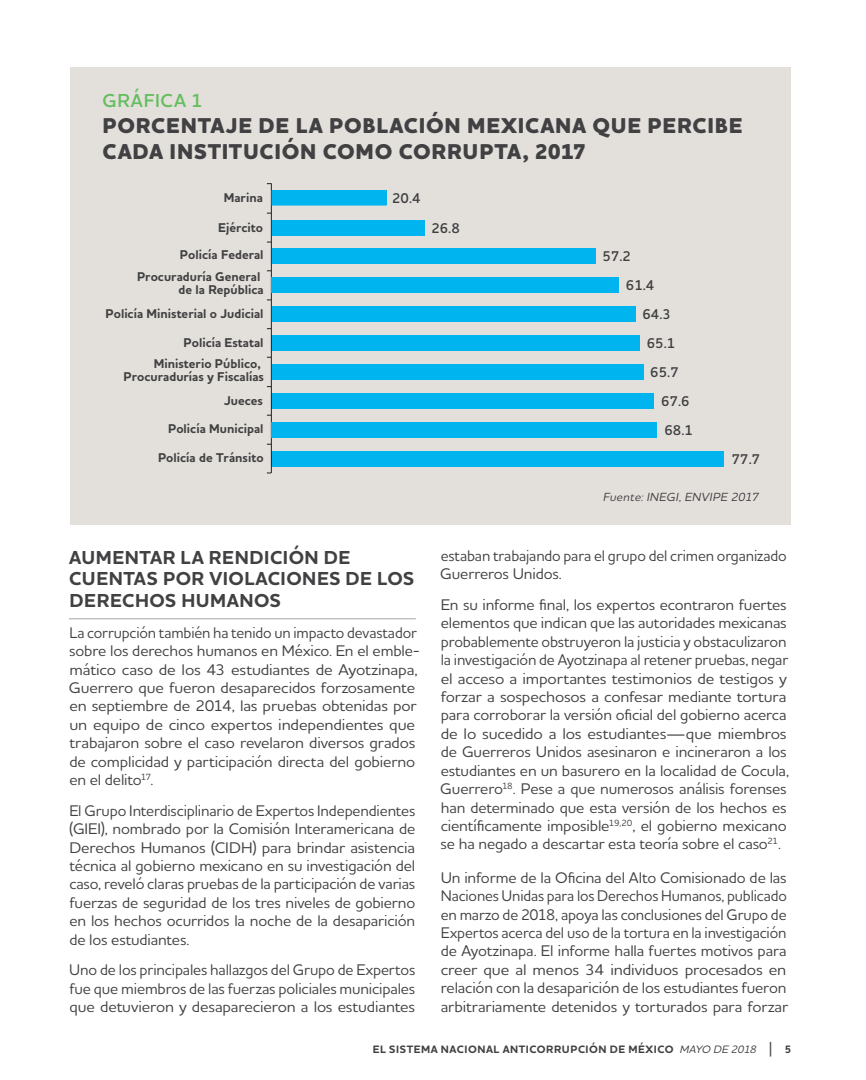
<style>
.page{position:relative;width:866px;height:1080px;background:#fff}
.page>*{position:absolute;margin:0;border:0;box-sizing:border-box;transform-origin:0 0}
.t1{font:800 21.75px/26.2px "Houschka Alt Pro";letter-spacing:.03em;color:#414042}
.t2{font:700 19.05px/21.8px "Houschka Alt Pro";letter-spacing:.025em;color:#414042}
.t3{font:600 19.05px "Houschka Alt Pro";letter-spacing:.04em;color:#64bd5f}
.t4{font:500 15.75px/18.5px "Houschka Alt Pro";letter-spacing:-.01em;color:#414042;text-align:justify}
.t5{font:500 15.75px/18.5px "Houschka Alt Pro";letter-spacing:-.01em;color:#414042;scale:.96 1}
.t6{font:600 14.4px "Houschka Alt Pro";color:#404041}
.t7{font:700 12.9px/12.9px "Houschka Alt Pro";color:#404041;text-align:right}
.t8{font:italic 500 12px "Houschka Alt Pro";color:#414042}
.t9{font:700 10.95px "Houschka Alt Pro";letter-spacing:.05em;color:#414042}
.s1{font-weight:500;font-style:italic}
.s2{font-weight:500;font-size:16.35px}
</style>
<div class="page">
<div style="left:70px;top:67px;width:720px;height:458px;background:#e3e0dc"></div>
<hr style="left:69px;top:618px;width:346px;height:1px;background:#bbbdbf">
<div style="left:271px;top:335px;width:368px;height:16px;background:#00b5ef"></div>
<div style="left:271px;top:364px;width:372px;height:16px;background:#00b5ef"></div>
<div style="left:271px;top:394px;width:383px;height:15px;background:#00b5ef"></div>
<div style="left:271px;top:451px;width:453px;height:15px;background:#00b5ef"></div>
<hr style="left:271px;top:183px;width:1px;height:290px;background:#221f1f">
<div style="left:271px;top:220px;width:153px;height:15px;background:#00b5ef"></div>
<div style="left:271px;top:248px;width:324px;height:16px;background:#00b5ef"></div>
<div style="left:271px;top:278px;width:347px;height:15px;background:#00b5ef"></div>
<div style="left:271px;top:307px;width:364px;height:15px;background:#00b5ef"></div>
<div style="left:272px;top:191px;width:114px;height:14px;background:#00b5ef"></div>
<div style="left:271px;top:422px;width:386px;height:15px;background:#00b5ef"></div>
<p class="t3" style="left:102px;top:88px;width:102px">GRÁFICA 1</p>
<h1 class="t1" style="left:102px;top:112px;width:641px">PORCENTAJE DE LA POBLACIÓN MEXICANA QUE PERCIBE<br>CADA INSTITUCIÓN COMO CORRUPTA, 2017</h1>
<p class="t7" style="left:224px;top:192px;width:41px">Marina</p>
<p class="t7" style="left:218px;top:222px;width:46px">Ejército</p>
<p class="t7" style="left:180px;top:249px;width:85px">Policía Federal</p>
<p class="t7" style="left:137px;top:272px;width:128px">Procuraduría General de la República</p>
<p class="t7" style="left:105px;top:309px;width:159px">Policía Ministerial o Judicial</p>
<p class="t7" style="left:183px;top:337px;width:81px">Policía Estatal</p>
<p class="t7" style="left:124px;top:359px;width:142px">Ministerio Público,<br>Procuradurías y Fiscalías</p>
<p class="t7" style="left:224px;top:395px;width:40px">Jueces</p>
<p class="t7" style="left:168px;top:423px;width:97px">Policía Municipal</p>
<p class="t7" style="left:158px;top:452px;width:107px">Policía de Tránsito</p>
<p class="t6" style="left:392px;top:189px;width:30px">20.4</p>
<p class="t6" style="left:431px;top:220px;width:30px">26.8</p>
<p class="t6" style="left:602px;top:247px;width:30px">57.2</p>
<p class="t6" style="left:625px;top:277px;width:30px">61.4</p>
<p class="t6" style="left:642px;top:306px;width:30px">64.3</p>
<p class="t6" style="left:646px;top:335px;width:30px">65.1</p>
<p class="t6" style="left:650px;top:364px;width:30px">65.7</p>
<p class="t6" style="left:661px;top:393px;width:30px">67.6</p>
<p class="t6" style="left:664px;top:421px;width:30px">68.1</p>
<p class="t6" style="left:731px;top:450px;width:30px">77.7</p>
<p class="t8" style="left:602px;top:489px;width:160px">Fuente: INEGI, ENVIPE 2017</p>
<p class="t2" style="left:69px;top:546px;width:346px">AUMENTAR LA RENDICIÓN DE<br>CUENTAS POR VIOLACIONES DE LOS<br>DERECHOS HUMANOS</p>
<p class="t5" style="left:69px;top:623px;width:367px">La corrupción también ha tenido un impacto devastador sobre los derechos humanos en México. En el emble&shy;mático caso de los 43 estudiantes de Ayotzinapa, Guerrero que fueron desaparecidos forzosamente en septiembre de 2014, las pruebas obtenidas por un equipo de cinco expertos independientes que trabajaron sobre el caso revelaron diversos grados de complicidad y participación directa del gobierno en el delito<sup>17</sup>.</p>
<p class="t4" style="left:69px;top:801px;width:347px">El Grupo Interdisciplinario de Expertos Independientes (GIEI), nombrado por la Comisión Interamericana de Derechos Humanos (CIDH) para brindar asistencia técnica al gobierno mexicano en su investigación del caso, reveló claras pruebas de la participación de varias fuerzas de seguridad de los tres niveles de gobierno en los hechos ocurridos la noche de la desaparición de los estudiantes.</p>
<p class="t4" style="left:69px;top:960px;width:347px">Uno de los principales hallazgos del Grupo de Expertos fue que miembros de las fuerzas policiales municipales que detuvieron y desaparecieron a los estudiantes</p>
<p class="t5" style="left:440px;top:546px;width:362px">estaban trabajando para el grupo del crimen organizado<br>Guerreros Unidos.</p>
<p class="t4" style="left:440px;top:595px;width:350px;text-align:left">En su informe final, los expertos econtraron fuertes elementos que indican que las autoridades mexicanas probablemente obstruyeron la justicia y obstaculizaron la investigación de Ayotzinapa al retener pruebas, negar el acceso a importantes testimonios de testigos y forzar a sospechosos a confesar mediante tortura para corroborar la versión oficial del gobierno acerca de lo sucedido a los estudiantes—que miembros de Guerreros Unidos asesinaron e incineraron a los estudiantes en un basurero en la localidad de Cocula, Guerrero<sup>18</sup>. Pese a que numerosos análisis forenses han determinado que esta versión de los hechos es científicamente imposible<sup>19,20</sup>, el gobierno mexicano se ha negado a descartar esta teoría sobre el caso<sup>21</sup>.</p>
<p class="t4" style="left:440px;top:868px;width:349px">Un informe de la Oficina del Alto Comisionado de las Naciones Unidas para los Derechos Humanos, publicado en marzo de 2018, apoya las conclusiones del Grupo de Expertos acerca del uso de la tortura en la investigación de Ayotzinapa. El informe halla fuertes motivos para creer que al menos 34 individuos procesados en relación con la desaparición de los estudiantes fueron arbitrariamente detenidos y torturados para forzar</p>
<p class="t9" style="left:372px;top:1043px;width:420px">EL SISTEMA NACIONAL ANTICORRUPCIÓN DE MÉXICO <span class="s1">MAYO DE 2018</span> <span class="s2">|</span> 5</p>
</div>
